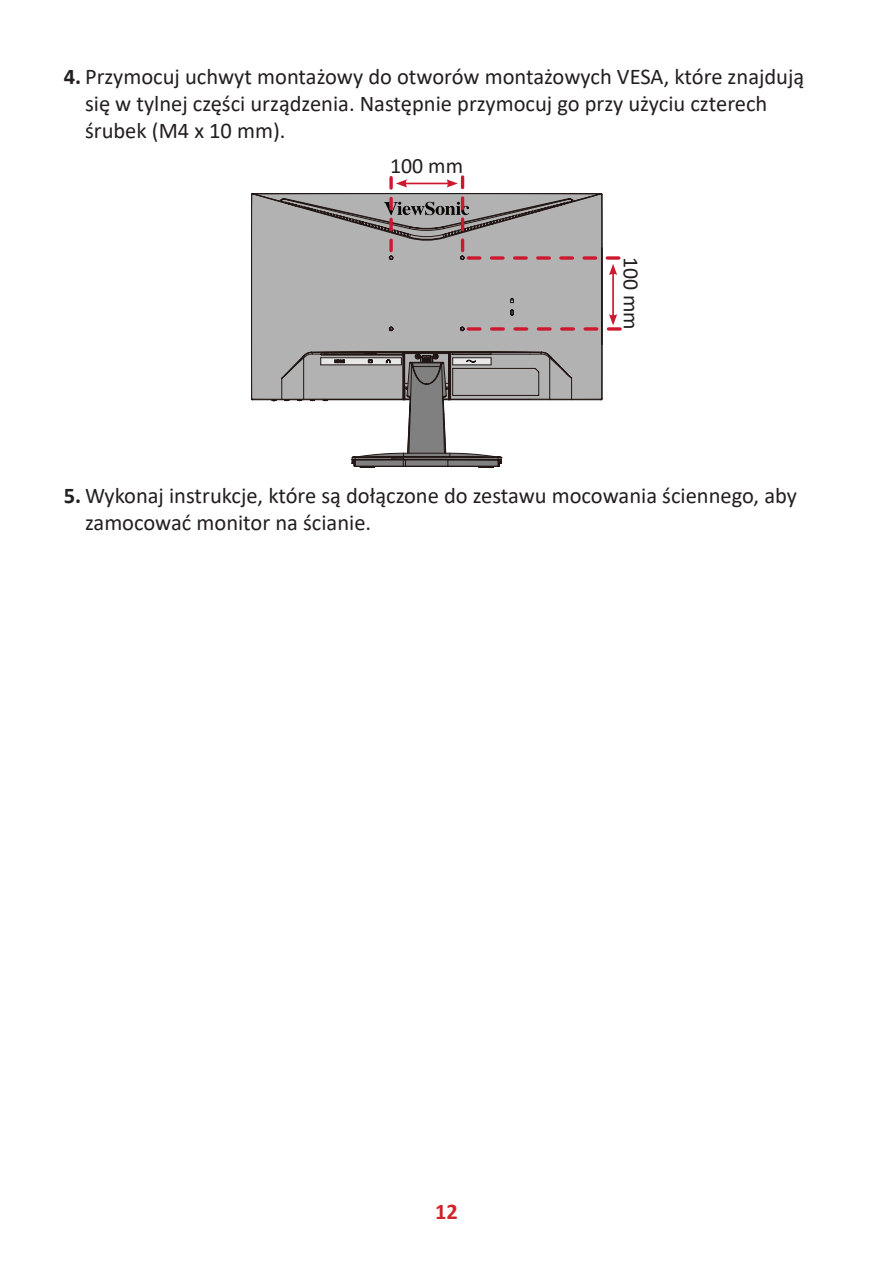
<style>
.page{position:relative;width:893px;height:1263px;background:#fff}
.page>*{position:absolute;margin:0;border:0;box-sizing:border-box;transform-origin:0 0}
.t1{font:22.5px/27px "Calibri";color:#231f20}
.t2{font:700 22.5px "Calibri";color:#d1232a}
.t3{font:21.9px "Calibri";color:#231f20}
.s1{font-weight:700}
</style>
<div class="page">
<svg style="left:251px;top:199px;width:351px;height:268px"></svg>
<hr style="left:612px;top:272px;width:2px;height:45px;background:#ce182f">
<svg style="left:384px;top:177px;width:235px;height:98px"></svg>
<svg style="left:468px;top:314px;width:152px;height:17px"></svg>
<p class="t1" style="left:85px;top:62px;width:721px;text-indent:-21px"><span class="s1">4.</span> Przymocuj uchwyt montażowy do otworów montażowych VESA, które znajdują się w tylnej części urządzenia. Następnie przymocuj go przy użyciu czterech śrubek (M4 x 10 mm).</p>
<p class="t3" style="left:390px;top:150px;width:75px">100 mm</p>
<p class="t3" style="left:646px;top:257px;width:75px;rotate:90deg">100 mm</p>
<p class="t1" style="left:85px;top:481px;width:713px;text-indent:-21px"><span class="s1">5.</span> Wykonaj instrukcje, które są dołączone do zestawu mocowania ściennego, aby zamocować monitor na ścianie.</p>
<p class="t2" style="left:435px;top:1196px;width:24px">12</p>
</div>
